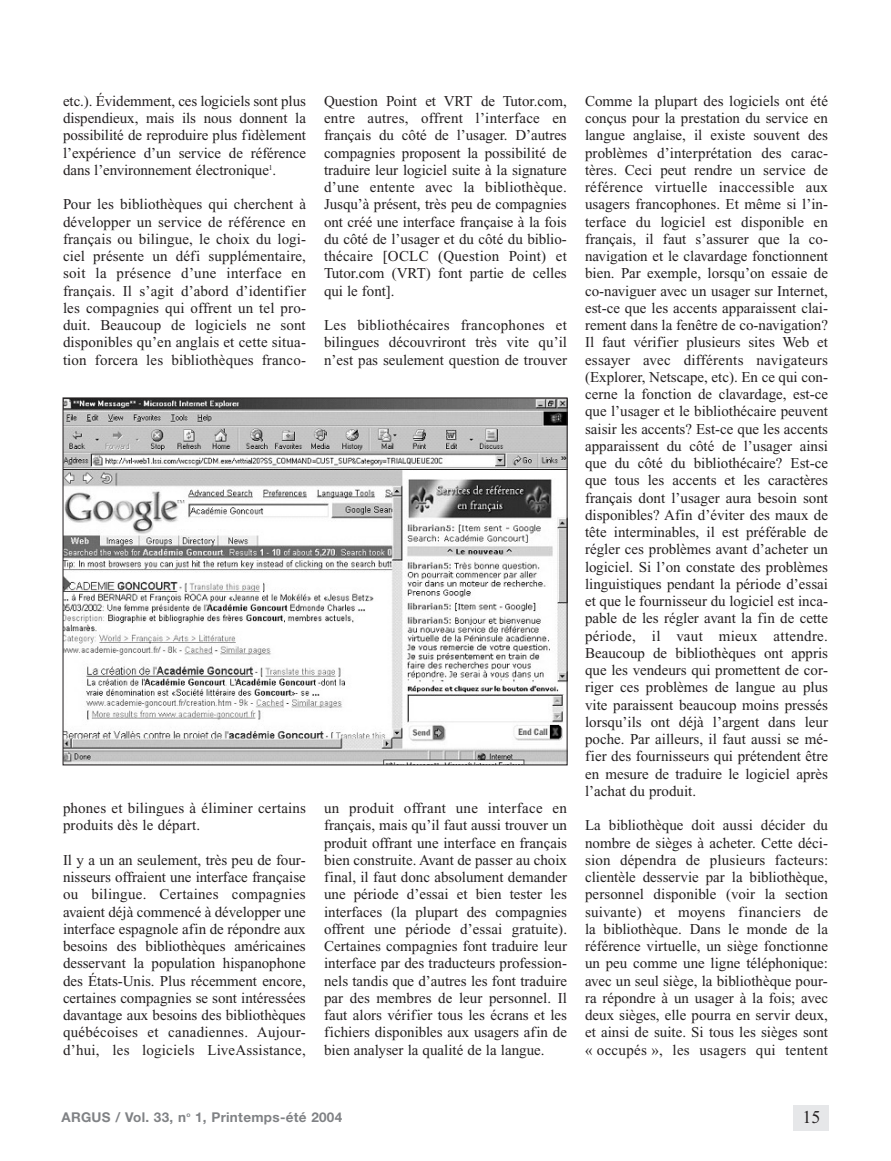
<style>
.page{position:relative;width:891px;height:1161px;background:#fff}
.page>*{position:absolute;margin:0;border:0;box-sizing:border-box;transform-origin:0 0}
.t1{font:18px "Times";color:#231f20}
.t2{font:15px/17.2px "Times";color:#231f20;text-align:justify}
.t3{font:700 13.5px "Helvetica Neue";letter-spacing:.02em;color:#808285}
</style>
<div class="page">
<div style="left:794px;top:1106px;width:36px;height:25px;background:#e6e7e9"></div>
<img style="left:65px;top:400px;width:500px;height:363px">
<p class="t2" style="left:63px;top:94px;width:245px">etc.). Évidemment, ces logiciels sont plus dispendieux, mais ils nous donnent la possibilité de reproduire plus fidèlement l’expérience d’un service de référence dans l’environnement électronique<sup>1</sup>.</p>
<p class="t2" style="left:63px;top:197px;width:245px">Pour les bibliothèques qui cherchent à développer un service de référence en français ou bilingue, le choix du logi&shy;ciel présente un défi supplémentaire, soit la présence d’une interface en français. Il s’agit d’abord d’identifier les compagnies qui offrent un tel pro&shy;duit. Beaucoup de logiciels ne sont disponibles qu’en anglais et cette situa&shy;tion forcera les bibliothèques franco-</p>
<p class="t2" style="left:324px;top:94px;width:244px">Question Point et VRT de Tutor.com, entre autres, offrent l’interface en français du côté de l’usager. D’autres compagnies proposent la possibilité de traduire leur logiciel suite à la signature d’une entente avec la bibliothèque.<br>Jusqu’à présent, très peu de compagnies ont créé une interface française à la fois du côté de l’usager et du côté du biblio&shy;thécaire [OCLC (Question Point) et Tutor.com (VRT) font partie de celles qui le font].</p>
<p class="t2" style="left:324px;top:318px;width:245px">Les bibliothécaires francophones et bilingues découvriront très vite qu’il n’est pas seulement question de trouver</p>
<p class="t2" style="left:63px;top:801px;width:245px">phones et bilingues à éliminer certains produits dès le départ.</p>
<p class="t2" style="left:63px;top:853px;width:244px">Il y a un an seulement, très peu de four&shy;nisseurs offraient une interface française ou bilingue. Certaines compagnies avaient déjà commencé à développer une interface espagnole afin de répondre aux besoins des bibliothèques américaines desservant la population hispanophone des États-Unis. Plus récemment encore, certaines compagnies se sont intéressées davantage aux besoins des bibliothèques québécoises et canadiennes. Aujour&shy;d’hui, les logiciels LiveAssistance,</p>
<p class="t2" style="left:324px;top:801px;width:245px">un produit offrant une interface en français, mais qu’il faut aussi trouver un produit offrant une interface en français bien construite. Avant de passer au choix final, il faut donc absolument demander une période d’essai et bien tester les interfaces (la plupart des compagnies offrent une période d’essai gratuite).<br>Certaines compagnies font traduire leur interface par des traducteurs profession&shy;nels tandis que d’autres les font traduire par des membres de leur personnel. Il faut alors vérifier tous les écrans et les fichiers disponibles aux usagers afin de bien analyser la qualité de la langue.</p>
<p class="t2" style="left:585px;top:94px;width:245px">Comme la plupart des logiciels ont été conçus pour la prestation du service en langue anglaise, il existe souvent des problèmes d’interprétation des carac&shy;tères. Ceci peut rendre un service de référence virtuelle inaccessible aux usagers francophones. Et même si l’in&shy;terface du logiciel est disponible en français, il faut s’assurer que la co&shy;navigation et le clavardage fonctionnent bien. Par exemple, lorsqu’on essaie de co-naviguer avec un usager sur Internet, est-ce que les accents apparaissent clai&shy;rement dans la fenêtre de co-navigation?<br>Il faut vérifier plusieurs sites Web et essayer avec différents navigateurs (Explorer, Netscape, etc). En ce qui con&shy;cerne la fonction de clavardage, est-ce que l’usager et le bibliothécaire peuvent saisir les accents? Est-ce que les accents apparaissent du côté de l’usager ainsi que du côté du bibliothécaire? Est-ce que tous les accents et les caractères français dont l’usager aura besoin sont disponibles? Afin d’éviter des maux de tête interminables, il est préférable de régler ces problèmes avant d’acheter un logiciel. Si l’on constate des problèmes linguistiques pendant la période d’essai et que le fournisseur du logiciel est inca&shy;pable de les régler avant la fin de cette période, il vaut mieux attendre.<br>Beaucoup de bibliothèques ont appris que les vendeurs qui promettent de cor&shy;riger ces problèmes de langue au plus vite paraissent beaucoup moins pressés lorsqu’ils ont déjà l’argent dans leur poche. Par ailleurs, il faut aussi se mé&shy;fier des fournisseurs qui prétendent être en mesure de traduire le logiciel après l’achat du produit.</p>
<p class="t2" style="left:585px;top:818px;width:245px">La bibliothèque doit aussi décider du nombre de sièges à acheter. Cette déci&shy;sion dépendra de plusieurs facteurs: clientèle desservie par la bibliothèque, personnel disponible (voir la section suivante) et moyens financiers de la bibliothèque. Dans le monde de la référence virtuelle, un siège fonctionne un peu comme une ligne téléphonique: avec un seul siège, la bibliothèque pour&shy;ra répondre à un usager à la fois; avec deux sièges, elle pourra en servir deux, et ainsi de suite. Si tous les sièges sont « occupés », les usagers qui tentent</p>
<p class="t3" style="left:61px;top:1112px;width:282px">ARGUS / Vol. 33, n<sup>o</sup> 1, Printemps-été 2004</p>
<p class="t1" style="left:802px;top:1110px;width:19px">15</p>
</div>
